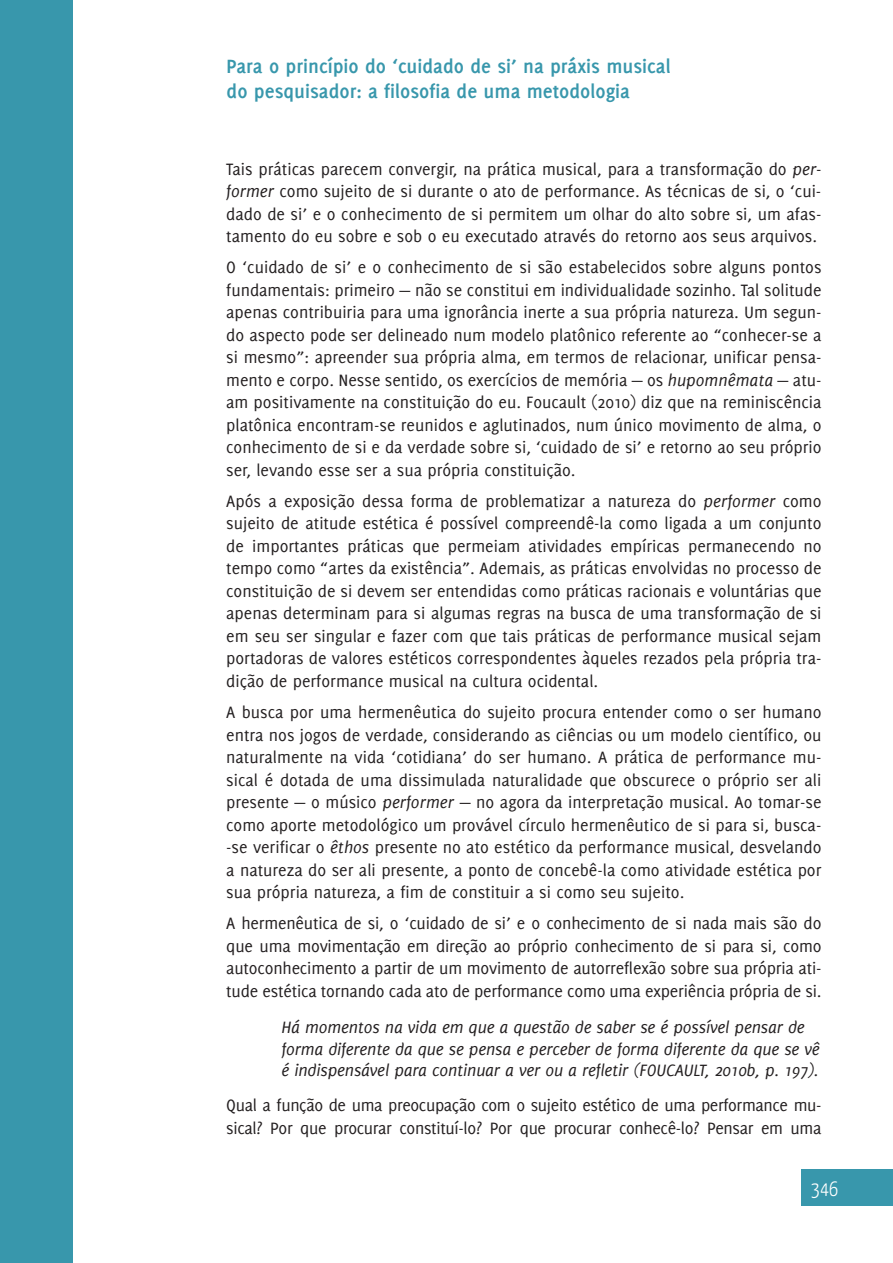
<style>
.page{position:relative;width:893px;height:1263px;background:#fff}
.page>*{position:absolute;margin:0;border:0;box-sizing:border-box;transform-origin:0 0}
.t1{font:700 21px/25.2px "Delicious";color:#3897ac}
.t2{font:300 21px "Yanone Kaffeesatz";color:#fff}
.t3{font:18px/22.5px "Delicious";color:#231f20;text-align:justify}
.t4{font:italic 18px/21.6px "Delicious";letter-spacing:-.01em;color:#231f20}
.t5{font:18px/22.5px "Delicious";letter-spacing:-.02em;color:#231f20}
.s1{font-style:italic}
</style>
<div class="page">
<div style="left:0;top:0;width:72px;height:1263px;background:#3897ac"></div>
<div style="left:802px;top:1170px;width:91px;height:36px;background:#3897ac"></div>
<p class="t1" style="left:227px;top:53px;width:446px">Para o princípio do ‘cuidado de si’ na práxis musical do pesquisador: a filosofia de uma metodologia</p>
<p class="t3" style="left:226px;top:158px;width:597px">Tais práticas parecem convergir, na prática musical, para a transformação do <span class="s1">per&shy;former</span> como sujeito de si durante o ato de performance. As técnicas de si, o ‘cui&shy;dado de si’ e o conhecimento de si permitem um olhar do alto sobre si, um afas&shy;tamento do eu sobre e sob o eu executado através do retorno aos seus arquivos.</p>
<p class="t3" style="left:226px;top:256px;width:597px">O ‘cuidado de si’ e o conhecimento de si são estabelecidos sobre alguns pontos fundamentais: primeiro — não se constitui em individualidade sozinho. Tal solitude apenas contribuiria para uma ignorância inerte a sua própria natureza. Um segun&shy;do aspecto pode ser delineado num modelo platônico referente ao “conhecer-se a si mesmo”: apreender sua própria alma, em termos de relacionar, unificar pensa&shy;mento e corpo. Nesse sentido, os exercícios de memória — os <span class="s1">hupomnêmata</span> — atu&shy;am positivamente na constituição do eu. Foucault (2010) diz que na reminiscência platônica encontram-se reunidos e aglutinados, num único movimento de alma, o conhecimento de si e da verdade sobre si, ‘cuidado de si’ e retorno ao seu próprio ser, levando esse ser a sua própria constituição.</p>
<p class="t3" style="left:226px;top:490px;width:597px">Após a exposição dessa forma de problematizar a natureza do <span class="s1">performer</span> como sujeito de atitude estética é possível compreendê-la como ligada a um conjunto de importantes práticas que permeiam atividades empíricas permanecendo no tempo como “artes da existência”. Ademais, as práticas envolvidas no processo de constituição de si devem ser entendidas como práticas racionais e voluntárias que apenas determinam para si algumas regras na busca de uma transformação de si em seu ser singular e fazer com que tais práticas de performance musical sejam portadoras de valores estéticos correspondentes àqueles rezados pela própria tra&shy;dição de performance musical na cultura ocidental.</p>
<p class="t3" style="left:226px;top:701px;width:597px">A busca por uma hermenêutica do sujeito procura entender como o ser humano entra nos jogos de verdade, considerando as ciências ou um modelo científico, ou naturalmente na vida ‘cotidiana’ do ser humano. A prática de performance mu&shy;sical é dotada de uma dissimulada naturalidade que obscurece o próprio ser ali presente — o músico <span class="s1">performer</span> — no agora da interpretação musical. Ao tomar-se como aporte metodológico um provável círculo hermenêutico de si para si, busca--se verificar o <span class="s1">êthos</span> presente no ato estético da performance musical, desvelando a natureza do ser ali presente, a ponto de concebê-la como atividade estética por sua própria natureza, a fim de constituir a si como seu sujeito.</p>
<p class="t3" style="left:226px;top:912px;width:597px">A hermenêutica de si, o ‘cuidado de si’ e o conhecimento de si nada mais são do que uma movimentação em direção ao próprio conhecimento de si para si, como autoconhecimento a partir de um movimento de autorreflexão sobre sua própria ati&shy;tude estética tornando cada ato de performance como uma experiência própria de si.</p>
<p class="t4" style="left:281px;top:1016px;width:540px">Há momentos na vida em que a questão de saber se é possível pensar de forma diferente da que se pensa e perceber de forma diferente da que se vê é indispensável para continuar a ver ou a refletir (FOUCAULT, 2010b, p. 197).</p>
<p class="t5" style="left:226px;top:1094px;width:597px">Qual a função de uma preocupação com o sujeito estético de uma performance mu&shy;sical? Por que procurar constituí-lo? Por que procurar conhecê-lo? Pensar em uma</p>
<p class="t2" style="left:811px;top:1176px;width:29px">346</p>
</div>
